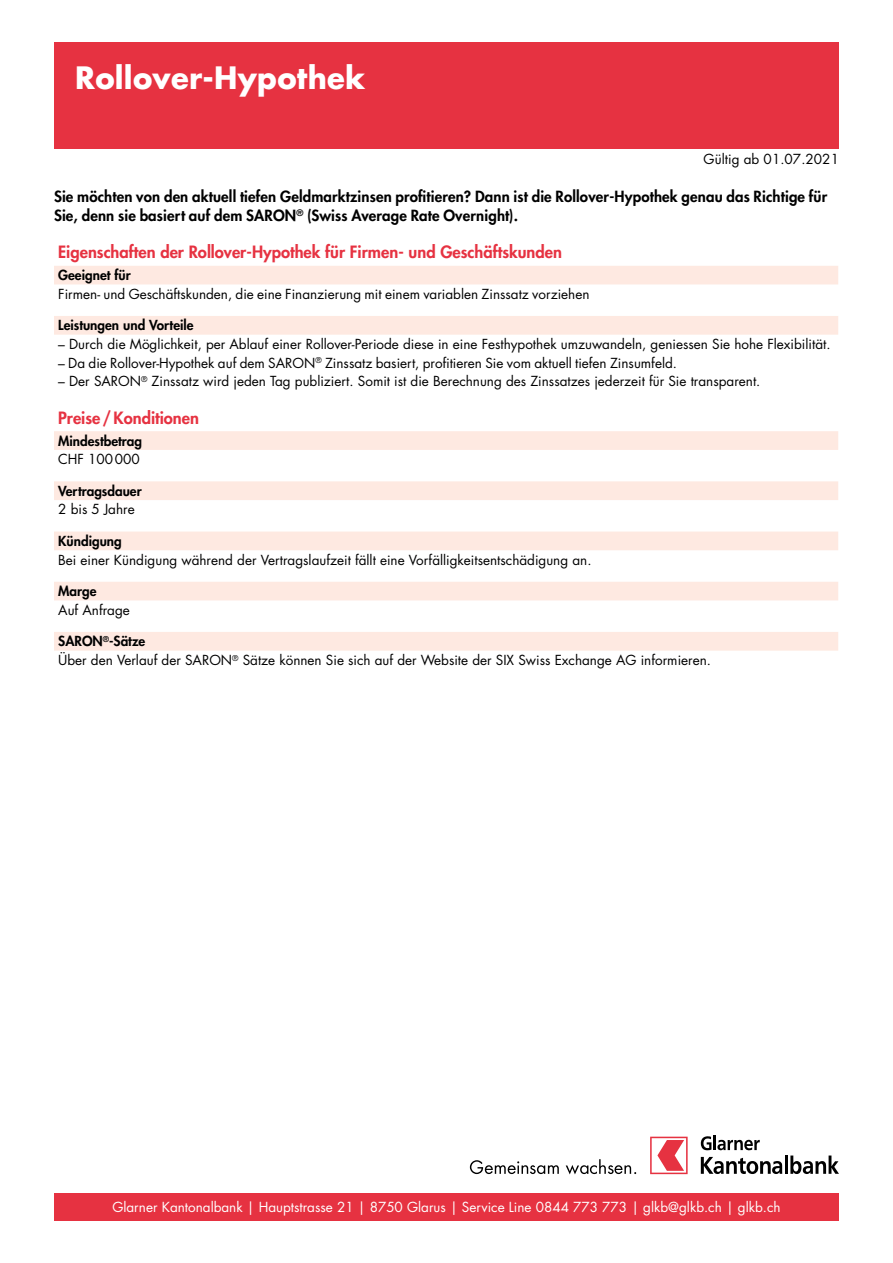
<style>
.page{position:relative;width:893px;height:1263px;background:#fff}
.page>*{position:absolute;margin:0;border:0;box-sizing:border-box;transform-origin:0 0}
.t1{font:700 30px "Futura Std";letter-spacing:.01em;color:#fff}
.t2{font:800 16.5px "Futura Std";color:#e63241}
.t3{font:800 15px/19.5px "Futura Std";letter-spacing:.01em;color:#000}
.t4{font:13.5px/18.8px "Futura Std";color:#000}
.t5{font:13.5px "Futura Std";color:#fff}
.t6{font:800 13.5px "Futura Std";color:#000}
.s1{font-weight:800}
</style>
<div class="page">
<div style="left:54px;top:1193px;width:785px;height:27px;background:#e63241"></div>
<svg style="left:701px;top:1135px;width:59px;height:15px"></svg>
<svg style="left:701px;top:1157px;width:81px;height:17px"></svg>
<hr style="left:785px;top:1155px;width:3px;height:19px;background:#000">
<svg style="left:790px;top:1155px;width:49px;height:19px"></svg>
<svg style="left:650px;top:1137px;width:38px;height:37px"></svg>
<svg style="left:470px;top:1160px;width:89px;height:14px"></svg>
<svg style="left:566px;top:1159px;width:70px;height:15px"></svg>
<div style="left:54px;top:43px;width:785px;height:106px;background:#e63241"></div>
<svg style="left:54px;top:266px;width:784px;height:385px"></svg>
<h1 class="t1" style="left:75px;top:57px;width:292px">Rollover-Hypothek</h1>
<p class="t4" style="left:704px;top:150px;width:137px">Gültig ab 01.07.2021</p>
<p class="t3" style="left:54px;top:186px;width:775px">Sie möchten von den aktuell tiefen Geldmarktzinsen profitieren? Dann ist die Rollover-Hypothek genau das Richtige für<br>Sie, denn sie basiert auf dem SARON<sup>®</sup> (Swiss Average Rate Overnight).</p>
<p class="t2" style="left:58px;top:242px;width:505px">Eigenschaften der Rollover-Hypothek für Firmen- und Geschäftskunden</p>
<p class="t6" style="left:58px;top:267px;width:74px">Geeignet für</p>
<p class="t4" style="left:58px;top:285px;width:533px">Firmen- und Geschäftskunden, die eine Finanzierung mit einem variablen Zinssatz vorziehen</p>
<p class="t6" style="left:58px;top:317px;width:137px">Leistungen und Vorteile</p>
<p class="t4" style="left:58px;top:335px;width:774px">– Durch die Möglichkeit, per Ablauf einer Rollover-Periode diese in eine Festhypothek umzuwandeln, geniessen Sie hohe Flexibilität.</p>
<p class="t4" style="left:58px;top:354px;width:620px">– Da die Rollover-Hypothek auf dem SARON<sup>®</sup> Zinssatz basiert, profitieren Sie vom aktuell tiefen Zinsumfeld.</p>
<p class="t4" style="left:58px;top:372px;width:704px">– Der SARON<sup>®</sup> Zinssatz wird jeden Tag publiziert. Somit ist die Berechnung des Zinssatzes jederzeit für Sie transparent.</p>
<p class="t2" style="left:58px;top:407px;width:142px">Preise/Konditionen</p>
<p class="t6" style="left:58px;top:432px;width:85px">Mindestbetrag</p>
<p class="t4" style="left:58px;top:450px;width:83px">CHF 100000</p>
<p class="t6" style="left:58px;top:482px;width:85px">Vertragsdauer</p>
<p class="t4" style="left:58px;top:500px;width:78px">2 bis 5 Jahre</p>
<p class="t6" style="left:58px;top:532px;width:65px">Kündigung</p>
<p class="t4" style="left:58px;top:550px;width:535px">Bei einer Kündigung während der Vertragslaufzeit fällt eine Vorfälligkeitsentschädigung an.</p>
<p class="t6" style="left:58px;top:583px;width:40px">Marge</p>
<p class="t4" style="left:58px;top:601px;width:73px">Auf Anfrage</p>
<p class="t4" style="left:58px;top:632px;width:654px"><span class="s1">SARON</span><sup>®</sup><span class="s1">-Sätze<br></span>Über den Verlauf der SARON<sup>®</sup> Sätze können Sie sich auf der Website der SIX Swiss Exchange AG informieren.</p>
<p class="t5" style="left:112px;top:1198px;width:670px">Glarner Kantonalbank | Hauptstrasse 21 | 8750 Glarus | Service Line 0844 773 773 | glkb@glkb.ch | glkb.ch</p>
</div>
